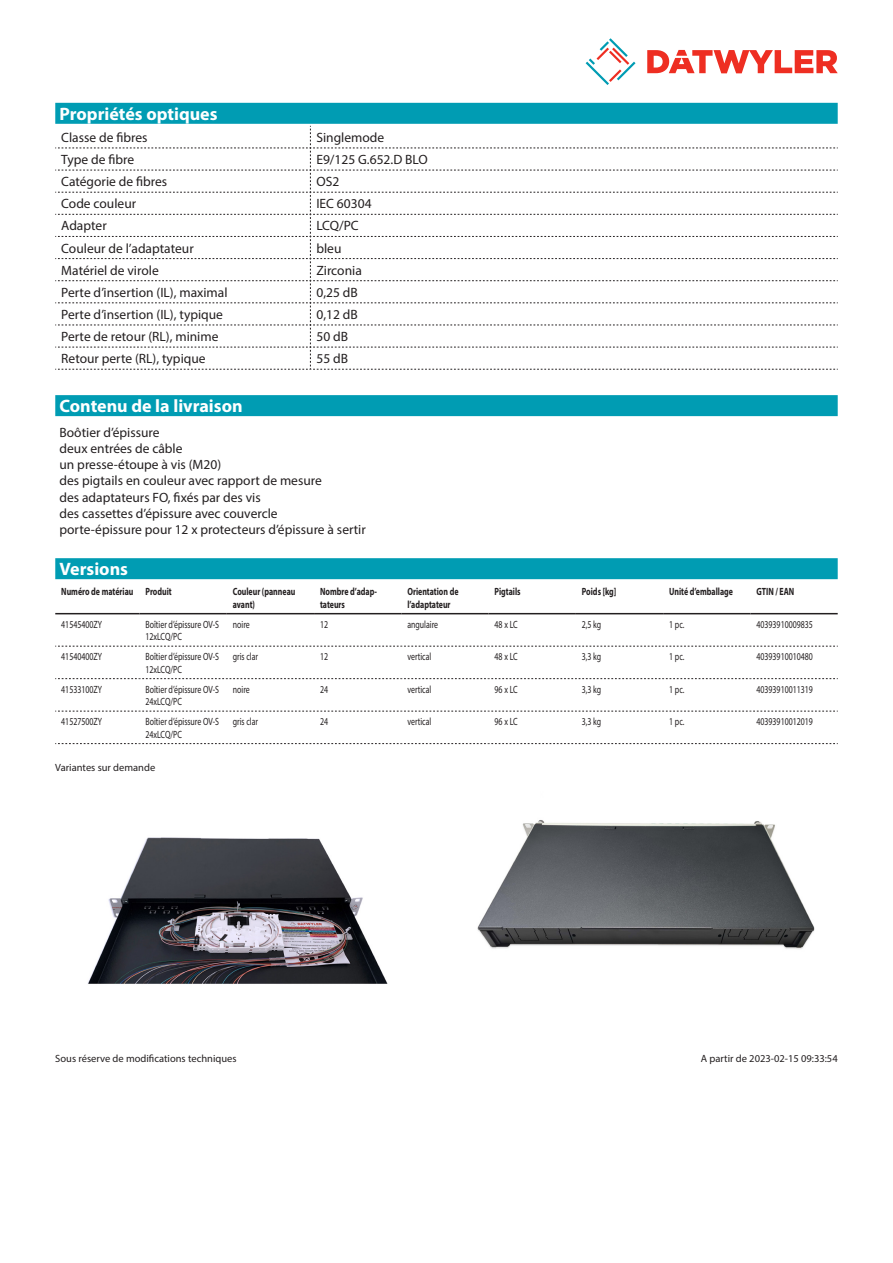
<style>
.page{position:relative;width:893px;height:1263px;background:#fff}
.page>*{position:absolute;margin:0;border:0;box-sizing:border-box;transform-origin:0 0}
.Standard_Head_Proper{font:700 18px "Myriad Pro";color:#fff}
.myriad_light_propert{font:13.5px "Myriad Pro";color:#231f20}
.Standard_text{font:13.5px/16.2px "Myriad Pro";color:#231f20}
.myriadlight{font:10.5px/12.6px "Myriad Pro";color:#231f20;scale:.75 1}
.myriadbold{font:700 10.5px/12.6px "Myriad Pro";color:#231f20;scale:.75 1}
.Footnote{font:10.5px "Myriad Pro";color:#231f20}
.imagetext{font:10.5px "Myriad Pro";color:#231f20}
</style>
<div class="page">
<svg style="left:586px;top:38px;width:49px;height:47px"></svg>
<svg style="left:647px;top:50px;width:191px;height:23px"></svg>
<div style="left:55px;top:558px;width:783px;height:21px;background:#009cb3"></div>
<hr style="left:55px;top:613px;width:85px;height:1px;background:#231f20">
<hr style="left:140px;top:613px;width:87px;height:1px;background:#231f20">
<hr style="left:227px;top:613px;width:87px;height:1px;background:#231f20">
<hr style="left:314px;top:613px;width:87px;height:1px;background:#231f20">
<hr style="left:401px;top:613px;width:88px;height:1px;background:#231f20">
<hr style="left:489px;top:613px;width:87px;height:1px;background:#231f20">
<hr style="left:576px;top:613px;width:87px;height:1px;background:#231f20">
<hr style="left:663px;top:613px;width:87px;height:1px;background:#231f20">
<hr style="left:750px;top:613px;width:88px;height:1px;background:#231f20">
<svg style="left:55px;top:646px;width:783px;height:1px"></svg>
<svg style="left:55px;top:678px;width:783px;height:1px"></svg>
<svg style="left:55px;top:711px;width:783px;height:1px"></svg>
<svg style="left:55px;top:743px;width:783px;height:1px"></svg>
<div style="left:55px;top:395px;width:783px;height:21px;background:#009cb3"></div>
<div style="left:55px;top:103px;width:783px;height:21px;background:#009cb3"></div>
<svg style="left:55px;top:126px;width:783px;height:244px"></svg>
<img style="left:88px;top:837px;width:300px;height:147px">
<img style="left:477px;top:820px;width:338px;height:129px">
<p class="Standard_Head_Proper" style="left:60px;top:102px;width:160px">Propriétés optiques</p>
<p class="myriad_light_propert" style="left:61px;top:129px;width:88px">Classe de fibres</p>
<p class="myriad_light_propert" style="left:316px;top:129px;width:69px">Singlemode</p>
<p class="myriad_light_propert" style="left:61px;top:151px;width:74px">Type de fibre</p>
<p class="myriad_light_propert" style="left:316px;top:151px;width:113px">E9/125 G.652.D BLO</p>
<p class="myriad_light_propert" style="left:61px;top:173px;width:107px">Catégorie de fibres</p>
<p class="myriad_light_propert" style="left:316px;top:173px;width:24px">OS2</p>
<p class="myriad_light_propert" style="left:61px;top:195px;width:76px">Code couleur</p>
<p class="myriad_light_propert" style="left:316px;top:195px;width:57px">IEC 60304</p>
<p class="myriad_light_propert" style="left:61px;top:218px;width:47px">Adapter</p>
<p class="myriad_light_propert" style="left:316px;top:218px;width:44px">LCQ/PC</p>
<p class="myriad_light_propert" style="left:61px;top:240px;width:134px">Couleur de l’adaptateur</p>
<p class="myriad_light_propert" style="left:316px;top:240px;width:27px">bleu</p>
<p class="myriad_light_propert" style="left:61px;top:262px;width:99px">Matériel de virole</p>
<p class="myriad_light_propert" style="left:316px;top:262px;width:47px">Zirconia</p>
<p class="myriad_light_propert" style="left:61px;top:284px;width:168px">Perte d’insertion (IL), maximal</p>
<p class="myriad_light_propert" style="left:316px;top:284px;width:43px">0,25 dB</p>
<p class="myriad_light_propert" style="left:61px;top:306px;width:163px">Perte d’insertion (IL), typique</p>
<p class="myriad_light_propert" style="left:316px;top:306px;width:43px">0,12 dB</p>
<p class="myriad_light_propert" style="left:61px;top:328px;width:159px">Perte de retour (RL), minime</p>
<p class="myriad_light_propert" style="left:316px;top:328px;width:33px">50 dB</p>
<p class="myriad_light_propert" style="left:61px;top:350px;width:146px">Retour perte (RL), typique</p>
<p class="myriad_light_propert" style="left:316px;top:350px;width:33px">55 dB</p>
<p class="Standard_Head_Proper" style="left:60px;top:394px;width:185px">Contenu de la livraison</p>
<p class="Standard_text" style="left:60px;top:424px;width:308px">Boôtier d’épissure<br>deux entrées de câble<br>un presse-étoupe à vis (M20)<br>des pigtails en couleur avec rapport de mesure<br>des adaptateurs FO, fixés par des vis<br>des cassettes d’épissure avec couvercle<br>porte-épissure pour 12 x protecteurs d’épissure à sertir</p>
<p class="Standard_Head_Proper" style="left:60px;top:557px;width:70px">Versions</p>
<p class="myriadbold" style="left:61px;top:585px;width:98px">Numéro de matériau</p>
<p class="myriadbold" style="left:146px;top:585px;width:37px">Produit</p>
<p class="myriadbold" style="left:233px;top:585px;width:85px">Couleur (panneau avant)</p>
<p class="myriadbold" style="left:320px;top:585px;width:77px">Nombre d’adap&shy;tateurs</p>
<p class="myriadbold" style="left:407px;top:585px;width:70px">Orientation de l’adaptateur</p>
<p class="myriadbold" style="left:495px;top:585px;width:36px">Pigtails</p>
<p class="myriadbold" style="left:582px;top:585px;width:48px">Poids [kg]</p>
<p class="myriadbold" style="left:669px;top:585px;width:87px">Unité d’emballage</p>
<p class="myriadbold" style="left:756px;top:585px;width:52px">GTIN / EAN</p>
<p class="myriadlight" style="left:61px;top:617px;width:56px">41545400ZY</p>
<p class="myriadlight" style="left:146px;top:617px;width:100px">Boîtier d’épissure OV-S<br>12xLCQ/PC</p>
<p class="myriadlight" style="left:233px;top:617px;width:24px">noire</p>
<p class="myriadlight" style="left:320px;top:617px;width:12px">12</p>
<p class="myriadlight" style="left:407px;top:617px;width:43px">angulaire</p>
<p class="myriadlight" style="left:495px;top:617px;width:32px">48 x LC</p>
<p class="myriadlight" style="left:582px;top:617px;width:27px">2,5 kg</p>
<p class="myriadlight" style="left:669px;top:617px;width:22px">1 pc.</p>
<p class="myriadlight" style="left:756px;top:617px;width:77px">40393910009835</p>
<p class="myriadlight" style="left:61px;top:650px;width:56px">41540400ZY</p>
<p class="myriadlight" style="left:146px;top:650px;width:100px">Boîtier d’épissure OV-S<br>12xLCQ/PC</p>
<p class="myriadlight" style="left:233px;top:650px;width:35px">gris clar</p>
<p class="myriadlight" style="left:320px;top:650px;width:12px">12</p>
<p class="myriadlight" style="left:407px;top:650px;width:34px">vertical</p>
<p class="myriadlight" style="left:495px;top:650px;width:32px">48 x LC</p>
<p class="myriadlight" style="left:582px;top:650px;width:27px">3,3 kg</p>
<p class="myriadlight" style="left:669px;top:650px;width:22px">1 pc.</p>
<p class="myriadlight" style="left:756px;top:650px;width:77px">40393910010480</p>
<p class="myriadlight" style="left:61px;top:682px;width:56px">41533100ZY</p>
<p class="myriadlight" style="left:146px;top:682px;width:100px">Boîtier d’épissure OV-S<br>24xLCQ/PC</p>
<p class="myriadlight" style="left:233px;top:682px;width:24px">noire</p>
<p class="myriadlight" style="left:320px;top:682px;width:12px">24</p>
<p class="myriadlight" style="left:407px;top:682px;width:34px">vertical</p>
<p class="myriadlight" style="left:495px;top:682px;width:32px">96 x LC</p>
<p class="myriadlight" style="left:582px;top:682px;width:27px">3,3 kg</p>
<p class="myriadlight" style="left:669px;top:682px;width:22px">1 pc.</p>
<p class="myriadlight" style="left:756px;top:682px;width:77px">40393910011319</p>
<p class="myriadlight" style="left:61px;top:715px;width:56px">41527500ZY</p>
<p class="myriadlight" style="left:146px;top:715px;width:100px">Boîtier d’épissure OV-S<br>24xLCQ/PC</p>
<p class="myriadlight" style="left:233px;top:715px;width:35px">gris clar</p>
<p class="myriadlight" style="left:320px;top:715px;width:12px">24</p>
<p class="myriadlight" style="left:407px;top:715px;width:34px">vertical</p>
<p class="myriadlight" style="left:495px;top:715px;width:32px">96 x LC</p>
<p class="myriadlight" style="left:582px;top:715px;width:27px">3,3 kg</p>
<p class="myriadlight" style="left:669px;top:715px;width:22px">1 pc.</p>
<p class="myriadlight" style="left:756px;top:715px;width:77px">40393910012019</p>
<p class="imagetext" style="left:55px;top:761px;width:102px">Variantes sur demande</p>
<p class="Footnote" style="left:55px;top:1051px;width:183px">Sous réserve de modifications techniques</p>
<p class="Footnote" style="left:701px;top:1051px;width:138px">A partir de 2023-02-15 09:33:54</p>
</div>
